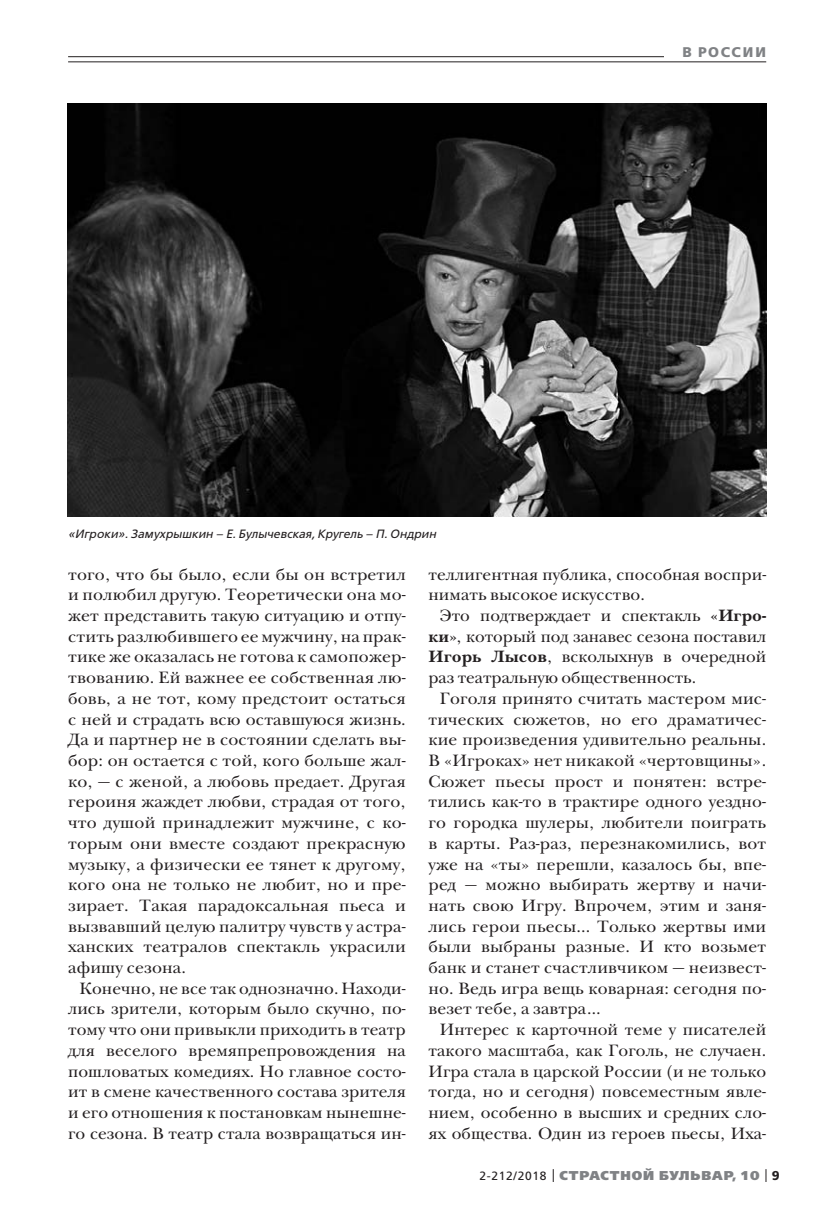
<style>
.page{position:relative;width:823px;height:1219px;background:#fff}
.page>*{position:absolute;margin:0;border:0;box-sizing:border-box;transform-origin:0 0}
.t1{font:17px/20.8px "New Baskerville ITC";letter-spacing:.005em;color:#231f20;text-align:justify}
.t2{font:700 14px "Free Set";letter-spacing:.105em;color:#808285}
.t3{font:800 12.8px "Free Set";letter-spacing:.07em;color:#808285}
.t4{font:italic 12px "Free Set";color:#231f20}
.s1{font-weight:700}
.s2{font-weight:400;font-size:12px;color:#231f20}
.s3{font-weight:700;color:#231f20}
</style>
<div class="page">
<svg style="left:552px;top:1169px;width:1px;height:13px"></svg>
<svg style="left:765px;top:1169px;width:1px;height:13px"></svg>
<hr style="left:68px;top:56px;width:697px;height:1px;background:#231f20">
<div style="left:663px;top:41px;width:102px;height:21px;background:#fff"></div>
<hr style="left:68px;top:62px;width:697px;height:1px;background:#231f20">
<img style="left:68px;top:104px;width:697px;height:412px">
<p class="t4" style="left:68px;top:528px;width:369px">«Игроки». Замухрышкин – Е. Булычевская, Кругель – П. Ондрин</p>
<p class="t2" style="left:682px;top:45px;width:85px">В РОССИИ</p>
<p class="t1" style="left:68px;top:565px;width:339px">того, что бы было, если бы он встретил и полюбил другую. Теоретически она мо&shy;жет представить такую ситуацию и отпу&shy;стить разлюбившего ее мужчину, на прак&shy;тике же оказалась не готова к самопожер&shy;твованию. Ей важнее ее собственная лю&shy;бовь, а не тот, кому предстоит остаться с ней и страдать всю оставшуюся жизнь.<br>Да и партнер не в состоянии сделать вы&shy;бор: он остается с той, кого больше жал&shy;ко, — с женой, а любовь предает. Другая героиня жаждет любви, страдая от того, что душой принадлежит мужчине, с ко&shy;торым они вместе создают прекрасную музыку, а физически ее тянет к другому, кого она не только не любит, но и пре&shy;зирает. Такая парадоксальная пьеса и вызвавший целую палитру чувств у астра&shy;ханских театралов спектакль украсили афишу сезона.</p>
<p class="t1" style="left:68px;top:979px;width:339px;text-indent:11px">Конечно, не все так однозначно. Находи&shy;лись зрители, которым было скучно, по&shy;тому что они привыкли приходить в театр для веселого времяпрепровождения на пошловатых комедиях. Но главное состо&shy;ит в смене качественного состава зрителя и его отношения к постановкам нынешне&shy;го сезона. В театр стала возвращаться ин-</p>
<p class="t1" style="left:428px;top:565px;width:339px">теллигентная публика, способная воспри&shy;нимать высокое искусство.</p>
<p class="t1" style="left:428px;top:607px;width:339px;text-indent:11px">Это подтверждает и спектакль <span class="s1">«Игро&shy;ки»</span>, который под занавес сезона поставил <span class="s1">Игорь Лысов</span>, всколыхнув в очередной раз театральную общественность.</p>
<p class="t1" style="left:428px;top:689px;width:339px;text-indent:11px">Гоголя принято считать мастером мис&shy;тических сюжетов, но его драматичес&shy;кие произведения удивительно реальны.<br>В «Игроках» нет никакой «чертовщины».<br>Сюжет пьесы прост и понятен: встре&shy;тились как-то в трактире одного уездно&shy;го городка шулеры, любители поиграть в карты. Раз-раз, перезнакомились, вот уже на «ты» перешли, казалось бы, впе&shy;ред — можно выбирать жертву и начи&shy;нать свою Игру. Впрочем, этим и заня&shy;лись герои пьесы... Только жертвы ими были выбраны разные. И кто возьмет банк и станет счастливчиком — неизвест&shy;но. Ведь игра вещь коварная: сегодня по&shy;везет тебе, а завтра…</p>
<p class="t1" style="left:428px;top:1021px;width:339px;text-indent:11px">Интерес к карточной теме у писателей такого масштаба, как Гоголь, не случаен.<br>Игра стала в царской России (и не только тогда, но и сегодня) повсеместным явле&shy;нием, особенно в высших и средних сло&shy;ях общества. Один из героев пьесы, Иха-</p>
<p class="t3" style="left:479px;top:1169px;width:302px"><span class="s2">2-212/2018</span> СТРАСТНОЙ БУЛЬВАР, 10 <span class="s3">9</span></p>
</div>
